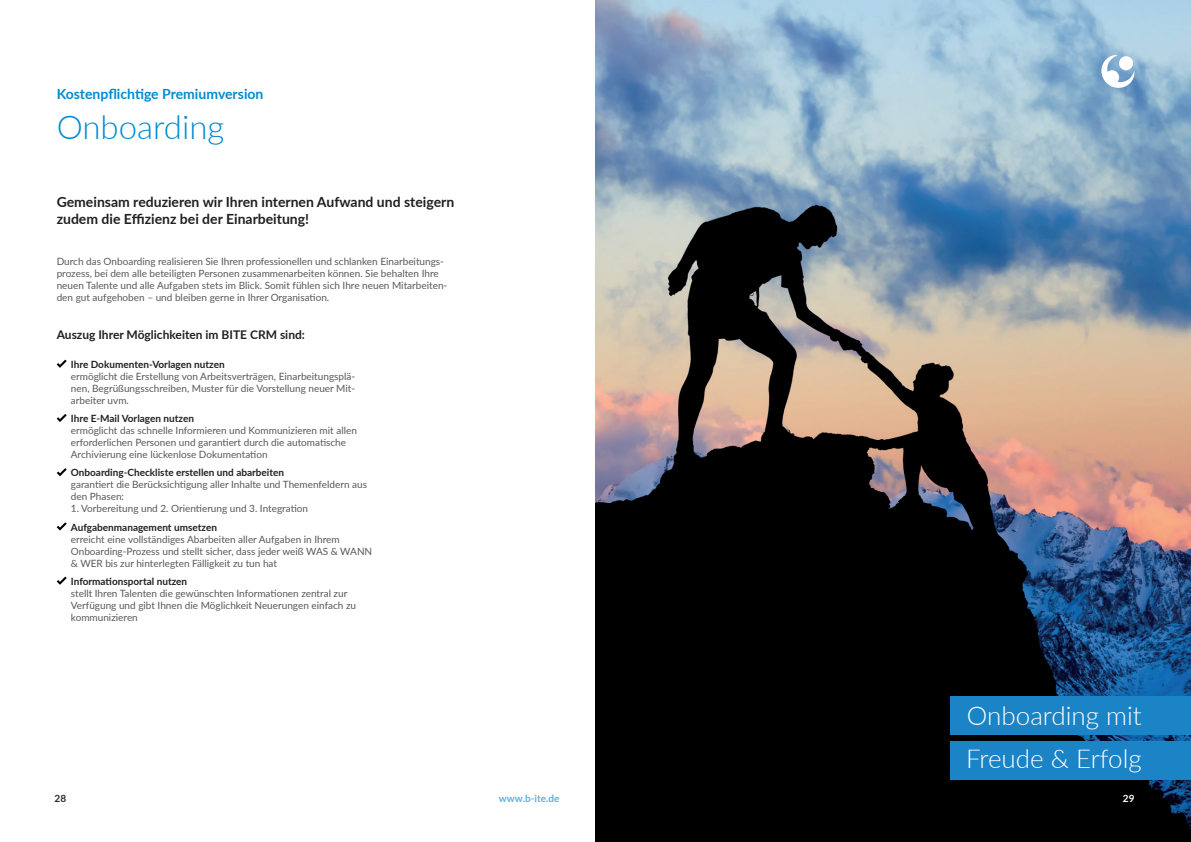
<style>
.page{position:relative;width:1191px;height:842px;background:#fff}
.page>*{position:absolute;margin:0;border:0;box-sizing:border-box;transform-origin:0 0}
.t1{font:300 33px "Lato";color:#008bd0}
.t2{font:300 26px/43px "Lato";color:#fff}
.t3{font:700 14px/16.8px "Lato";color:#231f20}
.t4{font:700 14px "Lato";color:#008bd0}
.t5{font:700 12px "Lato";color:#231f20}
.t6{font:10px/12px "Lato";color:#57585a}
.t7{font:700 10px "Lato";color:#231f20}
.t8{font:700 10px "Lato";color:#65addf}
.t9{font:700 10px "Lato";color:#282a2b}
.t10{font:700 10px "Lato";color:#fff}
</style>
<div class="page">
<svg style="left:57px;top:360px;width:10px;height:8px"></svg>
<svg style="left:57px;top:414px;width:10px;height:8px"></svg>
<svg style="left:57px;top:468px;width:10px;height:8px"></svg>
<svg style="left:57px;top:522px;width:10px;height:8px"></svg>
<svg style="left:57px;top:576px;width:10px;height:9px"></svg>
<img style="left:595px;top:0;width:596px;height:842px">
<div style="left:950px;top:741px;width:241px;height:39px;background:#1b84c7"></div>
<div style="left:950px;top:697px;width:241px;height:38px;background:#1b84c7"></div>
<svg style="left:1101px;top:55px;width:33px;height:33px"></svg>
<h3 class="t4" style="left:57px;top:84px;width:208px">Kostenpflichtige Premiumversion</h3>
<h1 class="t1" style="left:57px;top:104px;width:169px">Onboarding</h1>
<h3 class="t3" style="left:57px;top:193px;width:399px">Gemeinsam reduzieren wir Ihren internen Aufwand und steigern zudem die Effizienz bei der Einarbeitung!</h3>
<p class="t6" style="left:57px;top:255px;width:392px">Durch das Onboarding realisieren Sie Ihren professionellen und schlanken Einarbeitungs&shy;prozess, bei dem alle beteiligten Personen zusammenarbeiten können. Sie behalten Ihre neuen Talente und alle Aufgaben stets im Blick. Somit fühlen sich Ihre neuen Mitarbeiten&shy;den gut aufgehoben – und bleiben gerne in Ihrer Organisation.</p>
<p class="t5" style="left:57px;top:326px;width:250px">Auszug Ihrer Möglichkeiten im BITE CRM sind:</p>
<p class="t7" style="left:71px;top:357px;width:155px">Ihre Dokumenten-Vorlagen nutzen</p>
<p class="t6" style="left:71px;top:370px;width:286px;text-align:justify">ermöglicht die Erstellung von Arbeitsverträgen, Einarbeitungsplä&shy;nen, Begrüßungsschreiben, Muster für die Vorstellung neuer Mit&shy;arbeiter uvm.</p>
<p class="t7" style="left:71px;top:411px;width:125px">Ihre E-Mail Vorlagen nutzen</p>
<p class="t6" style="left:71px;top:424px;width:287px">ermöglicht das schnelle Informieren und Kommunizieren mit allen erforderlichen Personen und garantiert durch die automatische<br>Archivierung eine lückenlose Dokumentation</p>
<p class="t7" style="left:71px;top:465px;width:215px">Onboarding-Checkliste erstellen und abarbeiten</p>
<p class="t6" style="left:71px;top:478px;width:298px">garantiert die Berücksichtigung aller Inhalte und Themenfeldern aus den Phasen:</p>
<p class="t6" style="left:71px;top:502px;width:239px">1. Vorbereitung und 2. Orientierung und 3. Integration</p>
<p class="t7" style="left:71px;top:519px;width:148px">Aufgabenmanagement umsetzen</p>
<p class="t6" style="left:71px;top:532px;width:303px">erreicht eine vollständiges Abarbeiten aller Aufgaben in Ihrem<br>Onboarding-Prozess und stellt sicher, dass jeder weiß WAS &amp; WANN &amp; WER bis zur hinterlegten Fälligkeit zu tun hat</p>
<p class="t7" style="left:71px;top:574px;width:118px">Informationsportal nutzen</p>
<p class="t6" style="left:71px;top:587px;width:287px">stellt Ihren Talenten die gewünschten Informationen zentral zur<br>Verfügung und gibt Ihnen die Möglichkeit Neuerungen einfach zu kommunizieren</p>
<p class="t9" style="left:55px;top:791px;width:13px">28</p>
<p class="t8" style="left:499px;top:791px;width:62px">www.b-ite.de</p>
<h2 class="t2" style="left:966px;top:693px;width:177px">Onboarding mit<br>Freude &amp; Erfolg</h2>
<p class="t10" style="left:1122px;top:791px;width:13px">29</p>
</div>
